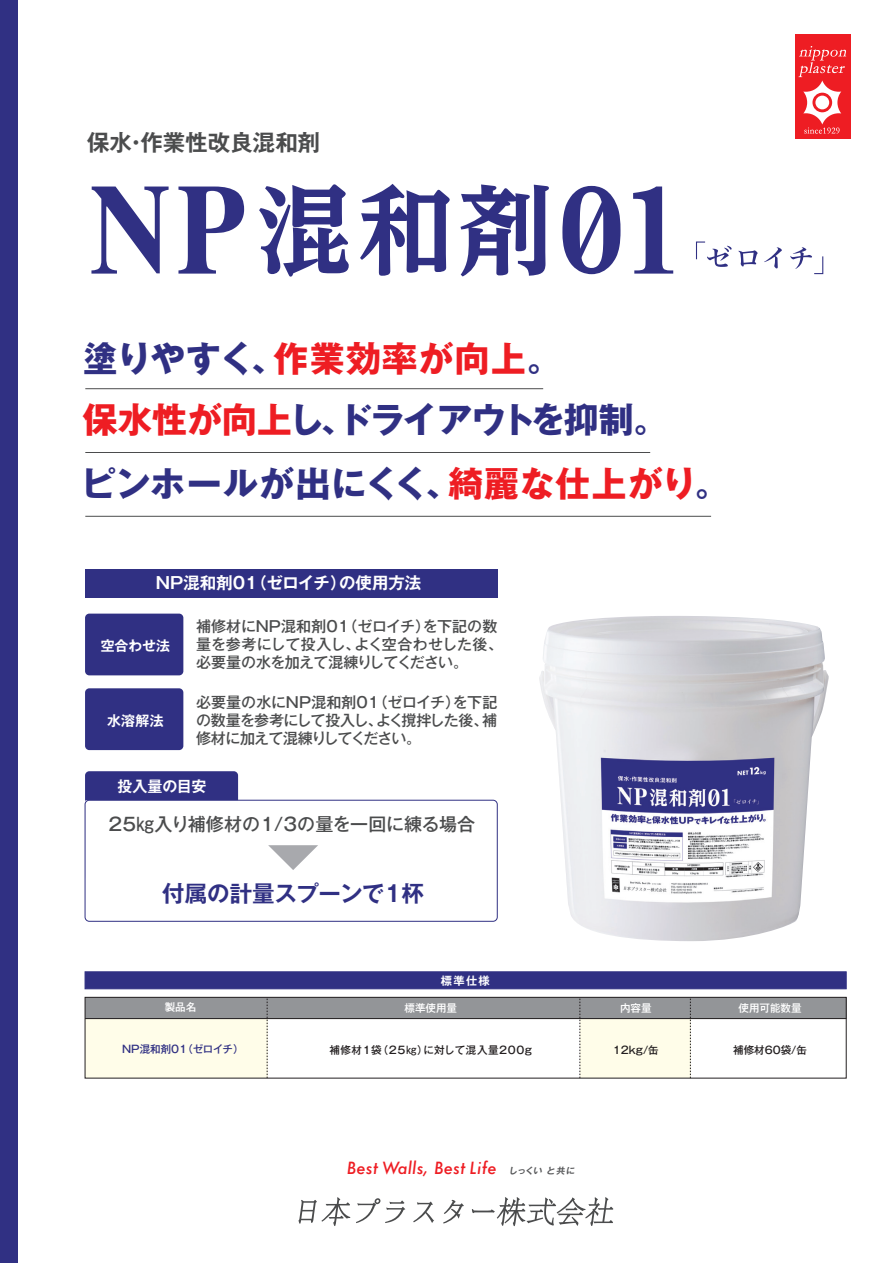
<style>
.page{position:relative;width:893px;height:1263px;background:#fff}
.page>*{position:absolute;margin:0;border:0;box-sizing:border-box;transform-origin:0 0}
.t1{font:700 35.1px "Gothic MB101 Pro";letter-spacing:.02em;color:#303083}
.t2{font:700 35.1px "Gothic MB101 Pro";letter-spacing:-.03em;color:#303083}
.t3{font:700 35.1px "Gothic MB101 Pro";letter-spacing:.03em;color:#303083}
.t4{font:700 22.5px "Gothic MB101 Pro De";letter-spacing:-.005em;color:#303083}
.t5{font:700 22.5px "Gothic MB101 Pro De";color:#4b4c4d}
.t6{font:500 18px "Gothic MB101 Pro";letter-spacing:.01em;color:#4b4c4d}
.t7{font:italic 500 16.35px "Futura";letter-spacing:.01em;color:#ee1d23}
.t8{font:700 16.35px "Gothic MB101 Pro De";color:#fff}
.t9{font:500 15px/18px "Gothic MB101 Pro";letter-spacing:-.02em;color:#4b4c4d}
.t10{font:700 15px "Gothic MB101 Pro De";color:#fff}
.t11{font:700 13.8px "Gothic MB101 Pro De";color:#fff}
.t12{font:700 11.25px "Gothic MB101 Pro De";color:#fff}
.t13{font:500 10.5px "Gothic MB101 Pro";letter-spacing:.06em;color:#231f20}
.t14{font:500 10.5px "Gothic MB101 Pro";color:#fff}
.t15{font:500 10.5px "Gothic MB101 Pro";letter-spacing:.015em;color:#231f20}
.t16{font:500 10.5px "Gothic MB101 Pro";color:#303083}
.s1{color:#ee1d23}
.s2{font-family:"Gothic MB101 Pro De";font-weight:700;font-style:normal;font-size:8.7px;color:#57585a}
.s3{font-family:"Gothic MB101 Pro De";font-weight:700;font-style:normal;font-size:8.4px;color:#57585a}
</style>
<div class="page">
<div style="left:0;top:0;width:17px;height:1263px;background:#303083"></div>
<div style="left:795px;top:34px;width:55px;height:104px;background:#ee1d23"></div>
<svg style="left:798px;top:46px;width:48px;height:88px"></svg>
<svg style="left:298px;top:1197px;width:52px;height:29px"></svg>
<svg style="left:356px;top:1198px;width:49px;height:25px"></svg>
<svg style="left:413px;top:1201px;width:21px;height:22px"></svg>
<svg style="left:443px;top:1200px;width:21px;height:23px"></svg>
<svg style="left:472px;top:1197px;width:141px;height:29px"></svg>
<img style="left:539px;top:616px;width:290px;height:325px">
<div style="left:85px;top:971px;width:762px;height:18px;background:#303083;border:1px solid #303083"></div>
<div style="left:85px;top:997px;width:182px;height:81px;background:#fffde9"></div>
<div style="left:580px;top:997px;width:110px;height:81px;background:#fffde9"></div>
<div style="left:85px;top:569px;width:412px;height:29px;background:#303083"></div>
<div style="left:85px;top:997px;width:761px;height:21px;background:#939598"></div>
<svg style="left:267px;top:999px;width:1px;height:77px"></svg>
<div style="left:85px;top:771px;width:153px;height:109px;background:#303083;border-radius:4px"></div>
<div style="left:85px;top:800px;width:402px;height:109px;background:#fff"></div>
<div style="left:85px;top:800px;width:413px;height:122px;border:1px solid #303083;border-radius:4px"></div>
<hr style="left:85px;top:388px;width:458px;height:1px;background:#4b4c4d">
<hr style="left:85px;top:452px;width:565px;height:1px;background:#4b4c4d">
<hr style="left:85px;top:516px;width:626px;height:1px;background:#4b4c4d">
<svg style="left:268px;top:845px;width:50px;height:25px"></svg>
<div style="left:85px;top:614px;width:98px;height:61px;background:#303083;border-radius:4px"></div>
<div style="left:85px;top:688px;width:98px;height:62px;background:#303083;border-radius:4px"></div>
<div style="left:85px;top:997px;width:762px;height:81px;border:1px solid #231f20"></div>
<hr style="left:85px;top:1018px;width:761px;height:1px;background:#231f20">
<svg style="left:580px;top:997px;width:1px;height:81px"></svg>
<svg style="left:690px;top:997px;width:1px;height:81px"></svg>
<svg style="left:91px;top:187px;width:153px;height:87px"></svg>
<svg style="left:562px;top:186px;width:58px;height:88px"></svg>
<svg style="left:633px;top:186px;width:40px;height:88px"></svg>
<svg style="left:696px;top:241px;width:36px;height:26px"></svg>
<svg style="left:738px;top:250px;width:20px;height:16px"></svg>
<svg style="left:764px;top:247px;width:18px;height:21px"></svg>
<svg style="left:790px;top:247px;width:34px;height:28px"></svg>
<svg style="left:259px;top:184px;width:90px;height:93px"></svg>
<svg style="left:360px;top:184px;width:90px;height:92px"></svg>
<svg style="left:460px;top:184px;width:89px;height:92px"></svg>
<h2 class="t5" style="left:87px;top:123px;width:235px">保水・作業性改良混和剤</h2>
<h1 class="t3" style="left:83px;top:329px;width:481px">塗りやすく、<span class="s1">作業効率が向上</span>。</h1>
<h1 class="t2" style="left:83px;top:390px;width:587px"><span class="s1">保水性が向上</span>し、ドライアウトを抑制。</h1>
<h1 class="t1" style="left:81px;top:454px;width:651px">ピンホールが出にくく、<span class="s1">綺麗な仕上がり</span>。</h1>
<p class="t8" style="left:156px;top:570px;width:267px">NP混和剤01（ゼロイチ）の使用方法</p>
<p class="t11" style="left:101px;top:634px;width:71px">空合わせ法</p>
<p class="t11" style="left:107px;top:709px;width:58px">水溶解法</p>
<p class="t9" style="left:196px;top:616px;width:309px">補修材にNP混和剤01（ゼロイチ）を下記の数量を参考にして投入し、よく空合わせした後、必要量の水を加えて混練りしてください。</p>
<p class="t9" style="left:196px;top:691px;width:303px;text-align:justify">必要量の水にNP混和剤01（ゼロイチ）を下記の数量を参考にして投入し、よく撹拌した後、補修材に加えて混練りしてください。</p>
<p class="t10" style="left:117px;top:774px;width:90px">投入量の目安</p>
<p class="t6" style="left:108px;top:809px;width:368px">25㎏入り補修材の1/3の量を一回に練る場合</p>
<h2 class="t4" style="left:162px;top:874px;width:263px">付属の計量スプーンで1杯</h2>
<p class="t12" style="left:441px;top:971px;width:51px">標準仕様</p>
<p class="t14" style="left:165px;top:998px;width:33px">製品名</p>
<p class="t14" style="left:404px;top:999px;width:54px">標準使用量</p>
<p class="t14" style="left:620px;top:999px;width:33px">内容量</p>
<p class="t16" style="left:122px;top:1040px;width:123px">NP混和剤01（ゼロイチ）</p>
<p class="t14" style="left:739px;top:999px;width:64px">使用可能数量</p>
<p class="t13" style="left:329px;top:1041px;width:204px">補修材１袋（25㎏）に対して混入量200g</p>
<p class="t15" style="left:733px;top:1041px;width:75px">補修材60袋/缶</p>
<p class="t15" style="left:613px;top:1041px;width:48px">12kg/缶</p>
<p class="t7" style="left:347px;top:1156px;width:231px">Best Walls, Best Life <span class="s2">し</span><span class="s3">っ</span><span class="s2">くいと共に</span></p>
</div>
